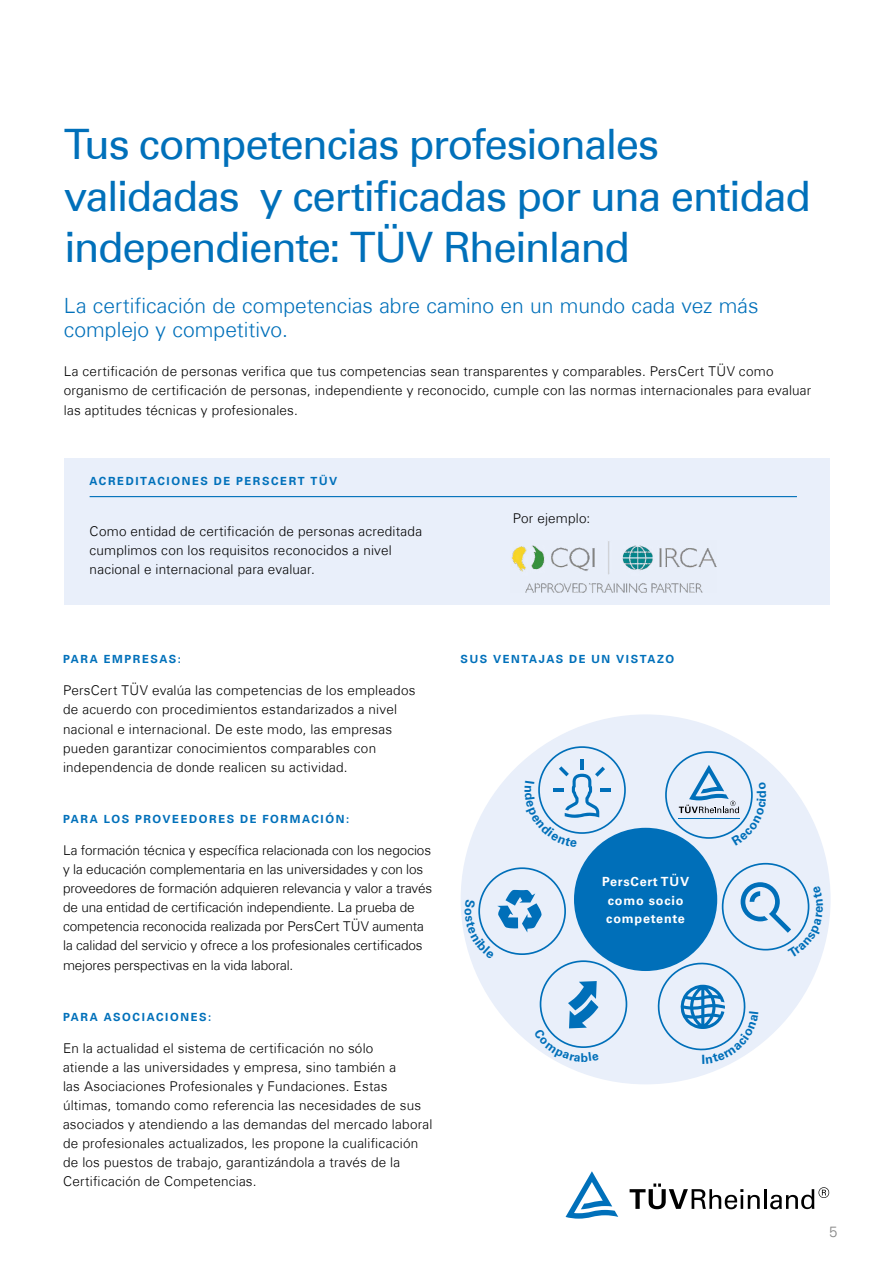
<style>
.page{position:relative;width:893px;height:1263px;background:#fff}
.page>*{position:absolute;margin:0;border:0;box-sizing:border-box;transform-origin:0 0}
.t1{font:42px/51px "Univers Com 55 Roman";letter-spacing:-.035em;color:#0070ba}
.t2{font:300 21px/24px "Univers Com 45";color:#0070ba}
.t3{font:300 15px "Univers Com 45";color:#878787}
.t4{font:300 13.5px/19.2px "Univers Com 45";letter-spacing:.015em;color:#000}
.t5{font:300 13.5px/19.2px "Univers Com 45";letter-spacing:-.005em;color:#000}
.t6{font:700 12.6px/18.1px "Univers LT Pro 65";letter-spacing:.06em;color:#fff;text-align:center}
.t7{font:700 11.25px "Univers Com 65";letter-spacing:.145em;color:#0070ba}
</style>
<div class="page">
<svg style="left:630px;top:1183px;width:130px;height:26px"></svg>
<hr style="left:764px;top:1189px;width:3px;height:20px;background:#000">
<svg style="left:770px;top:1187px;width:59px;height:22px"></svg>
<svg style="left:566px;top:1171px;width:52px;height:47px"></svg>
<div style="left:64px;top:458px;width:765px;height:147px;background:#e9effa"></div>
<div style="left:461px;top:714px;width:370px;height:370px;background:#e9effa;border-radius:50%"></div>
<div style="left:574px;top:828px;width:143px;height:143px;background:#006fb9;border-radius:50%"></div>
<hr style="left:580px;top:759px;width:4px;height:11px;background:#006fb9">
<hr style="left:678px;top:818px;width:62px;height:1px;background:#006fb9">
<img style="left:511px;top:541px;width:205px;height:51px">
<hr style="left:90px;top:496px;width:707px;height:1px;background:#006fb9">
<svg style="left:535px;top:981px;width:64px;height:81px"></svg>
<svg style="left:653px;top:882px;width:169px;height:180px"></svg>
<svg style="left:465px;top:890px;width:77px;height:69px"></svg>
<svg style="left:538px;top:766px;width:73px;height:81px"></svg>
<svg style="left:679px;top:765px;width:74px;height:81px"></svg>
<h1 class="t1" style="left:64px;top:119px;width:748px">Tus competencias profesionales validadas y certificadas por una entidad independiente: TÜV Rheinland</h1>
<h2 class="t2" style="left:64px;top:294px;width:696px">La certificación de competencias abre camino en un mundo cada vez más complejo y competitivo.</h2>
<p class="t4" style="left:64px;top:362px;width:749px">La certificación de personas verifica que tus competencias sean transparentes y comparables. PersCert TÜV como organismo de certificación de personas, independiente y reconocido, cumple con las normas internacionales para evaluar las aptitudes técnicas y profesionales.</p>
<p class="t7" style="left:90px;top:474px;width:249px">ACREDITACIONES DE PERSCERT TÜV</p>
<p class="t4" style="left:90px;top:521px;width:334px">Como entidad de certificación de personas acreditada cumplimos con los requisitos reconocidos a nivel nacional e internacional para evaluar.</p>
<p class="t4" style="left:513px;top:509px;width:79px">Por ejemplo:</p>
<p class="t7" style="left:63px;top:653px;width:119px">PARA EMPRESAS:</p>
<p class="t4" style="left:63px;top:681px;width:354px">PersCert TÜV evalúa las competencias de los empleados de acuerdo con procedimientos estandarizados a nivel nacional e internacional. De este modo, las empresas pueden garantizar conocimientos comparables con independencia de donde realicen su actividad.</p>
<p class="t7" style="left:63px;top:812px;width:288px">PARA LOS PROVEEDORES DE FORMACIÓN:</p>
<p class="t5" style="left:63px;top:840px;width:371px">La formación técnica y específica relacionada con los negocios y la educación complementaria en las universidades y con los proveedores de formación adquieren relevancia y valor a través de una entidad de certificación independiente. La prueba de competencia reconocida realizada por PersCert TÜV aumenta la calidad del servicio y ofrece a los profesionales certificados mejores perspectivas en la vida laboral.</p>
<p class="t7" style="left:63px;top:1010px;width:150px">PARA ASOCIACIONES:</p>
<p class="t4" style="left:63px;top:1038px;width:371px">En la actualidad el sistema de certificación no sólo<br>atiende a las universidades y empresa, sino también a<br>las Asociaciones Profesionales y Fundaciones. Estas últimas, tomando como referencia las necesidades de sus asociados y atendiendo a las demandas del mercado laboral de profesionales actualizados, les propone la cualificación de los puestos de trabajo, garantizándola a través de la Certificación de Competencias.</p>
<p class="t7" style="left:461px;top:653px;width:215px">SUS VENTAJAS DE UN VISTAZO</p>
<p class="t6" style="left:602px;top:872px;width:89px">PersCert TÜV como socio competente</p>
<p class="t3" style="left:829px;top:1223px;width:10px">5</p>
</div>
